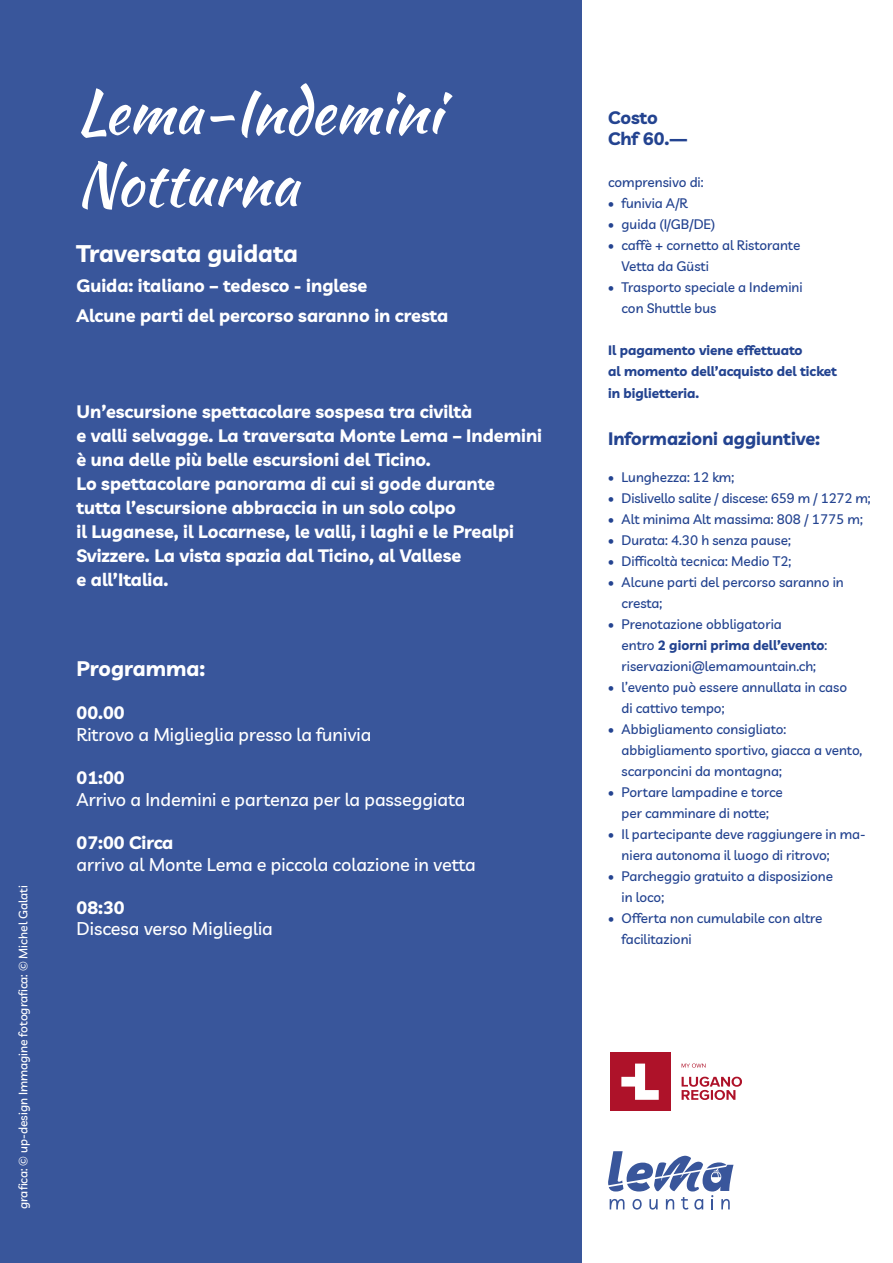
<style>
.page{position:relative;width:893px;height:1263px;background:#fff}
.page>*{position:absolute;margin:0;border:0;box-sizing:border-box;transform-origin:0 0}
.t1{font:60px/72px "Kaushan Script";color:#fff}
.t2{font:700 24px "Livvic";color:#fff}
.t3{font:700 21px "Livvic";color:#fff}
.t4{font:700 18px/24px "Livvic";color:#fff}
.t5{font:500 18px "Livvic";color:#fff}
.t6{font:700 18px/21.6px "Livvic";color:#234390}
.t7{font:500 13.5px/21px "Livvic";color:#234390}
.t8{font:700 13.5px/21.3px "Livvic";color:#234390}
.t9{font:500 12px "Livvic";color:#fff}
.s1{font-weight:900}
.s2{font-weight:700}
</style>
<div class="page">
<div style="left:0;top:0;width:582px;height:1263px;background:#39569b"></div>
<svg style="left:608px;top:1151px;width:125px;height:58px"></svg>
<div style="left:610px;top:1052px;width:60px;height:59px;background:#ae1229"></div>
<svg style="left:621px;top:1063px;width:38px;height:37px"></svg>
<svg style="left:682px;top:1063px;width:23px;height:5px"></svg>
<svg style="left:682px;top:1077px;width:60px;height:23px"></svg>
<p class="t9" style="left:14px;top:1209px;width:325px;rotate:-90deg">grafica: © up-design Immagine fotografica: © Michel Galati</p>
<h1 class="t1" style="left:77px;top:76px;width:366px">Lema-Indemini<br>Notturna</h1>
<h2 class="t2" style="left:77px;top:235px;width:223px">Traversata guidata</h2>
<h3 class="t4" style="left:77px;top:269px;width:373px;line-height:30px">Guida: italiano – tedesco - inglese<br>Alcune parti del percorso saranno in cresta</h3>
<p class="t4" style="left:77px;top:398px;width:467px">Un’escursione spettacolare sospesa tra civiltà<br>e valli selvagge. La traversata Monte Lema – Indemini è una delle più belle escursioni del Ticino.<br>Lo spettacolare panorama di cui si gode durante tutta l’escursione abbraccia in un solo colpo<br>il Luganese, il Locarnese, le valli, i laghi e le Prealpi Svizzere. La vista spazia dal Ticino, al Vallese<br>e all’Italia.</p>
<h3 class="t3" style="left:77px;top:652px;width:130px">Programma:</h3>
<h3 class="t4" style="left:77px;top:699px;width:50px">00.00</h3>
<h3 class="t5" style="left:77px;top:721px;width:296px">Ritrovo a Miglieglia presso la funivia</h3>
<h3 class="t4" style="left:77px;top:764px;width:50px">01:00</h3>
<h3 class="t5" style="left:77px;top:786px;width:390px">Arrivo a Indemini e partenza per la passeggiata</h3>
<h3 class="t4" style="left:77px;top:829px;width:98px">07:00 Circa</h3>
<h3 class="t5" style="left:77px;top:851px;width:401px">arrivo al Monte Lema e piccola colazione in vetta</h3>
<h3 class="t4" style="left:77px;top:894px;width:50px">08:30</h3>
<h3 class="t5" style="left:77px;top:915px;width:198px">Discesa verso Miglieglia</h3>
<h3 class="t6" style="left:608px;top:105px;width:81px">Costo<br>Chf 60.—</h3>
<p class="t7" style="left:608px;top:171px;width:97px">comprensivo di:</p>
<p class="t7" style="left:608px;top:192px;width:81px"><span class="s1">•</span> funivia A/R</p>
<p class="t7" style="left:608px;top:213px;width:109px"><span class="s1">•</span> guida (I/GB/DE)</p>
<p class="t7" style="left:622px;top:234px;width:180px;text-indent:-14px"><span class="s1">•</span> caffè + cornetto al Ristorante<br>Vetta da Güsti</p>
<p class="t7" style="left:622px;top:276px;width:183px;text-indent:-14px"><span class="s1">•</span> Trasporto speciale a Indemini con Shuttle bus</p>
<p class="t8" style="left:608px;top:339px;width:230px">Il pagamento viene effettuato<br>al momento dell’acquisto del ticket in biglietteria.</p>
<h3 class="t6" style="left:608px;top:426px;width:214px">Informazioni aggiuntive:</h3>
<p class="t7" style="left:608px;top:466px;width:128px"><span class="s1">•</span> Lunghezza: 12 km;</p>
<p class="t7" style="left:608px;top:487px;width:264px"><span class="s1">•</span> Dislivello salite / discese: 659 m / 1272 m;</p>
<p class="t7" style="left:608px;top:508px;width:256px"><span class="s1">•</span> Alt minima Alt massima: 808 / 1775 m;</p>
<p class="t7" style="left:608px;top:529px;width:184px"><span class="s1">•</span> Durata: 4.30 h senza pause;</p>
<p class="t7" style="left:608px;top:550px;width:185px"><span class="s1">•</span> Difficoltà tecnica: Medio T2;</p>
<p class="t7" style="left:622px;top:571px;width:224px;text-indent:-14px"><span class="s1">•</span> Alcune parti del percorso saranno in cresta;</p>
<p class="t7" style="left:622px;top:613px;width:207px;text-indent:-14px"><span class="s1">•</span> Prenotazione obbligatoria<br>entro <span class="s2">2 giorni prima dell’evento</span>: riservazioni@lemamountain.ch;</p>
<p class="t7" style="left:622px;top:676px;width:227px;text-indent:-14px"><span class="s1">•</span> l’evento può essere annullata in caso di cattivo tempo;</p>
<p class="t7" style="left:622px;top:718px;width:242px;text-indent:-14px"><span class="s1">•</span> Abbigliamento consigliato: abbigliamento sportivo, giacca a vento, scarponcini da montagna;</p>
<p class="t7" style="left:608px;top:781px;width:176px;text-align:center"><span class="s1">•</span> Portare lampadine e torce per camminare di notte;</p>
<p class="t7" style="left:622px;top:823px;width:246px;text-indent:-14px"><span class="s1">•</span> Il partecipante deve raggiungere in ma&shy;niera autonoma il luogo di ritrovo;</p>
<p class="t7" style="left:622px;top:865px;width:213px;text-indent:-14px"><span class="s1">•</span> Parcheggio gratuito a disposizione in loco;</p>
<p class="t7" style="left:622px;top:907px;width:202px;text-indent:-14px">• Offerta non cumulabile con altre facilitazioni</p>
</div>
